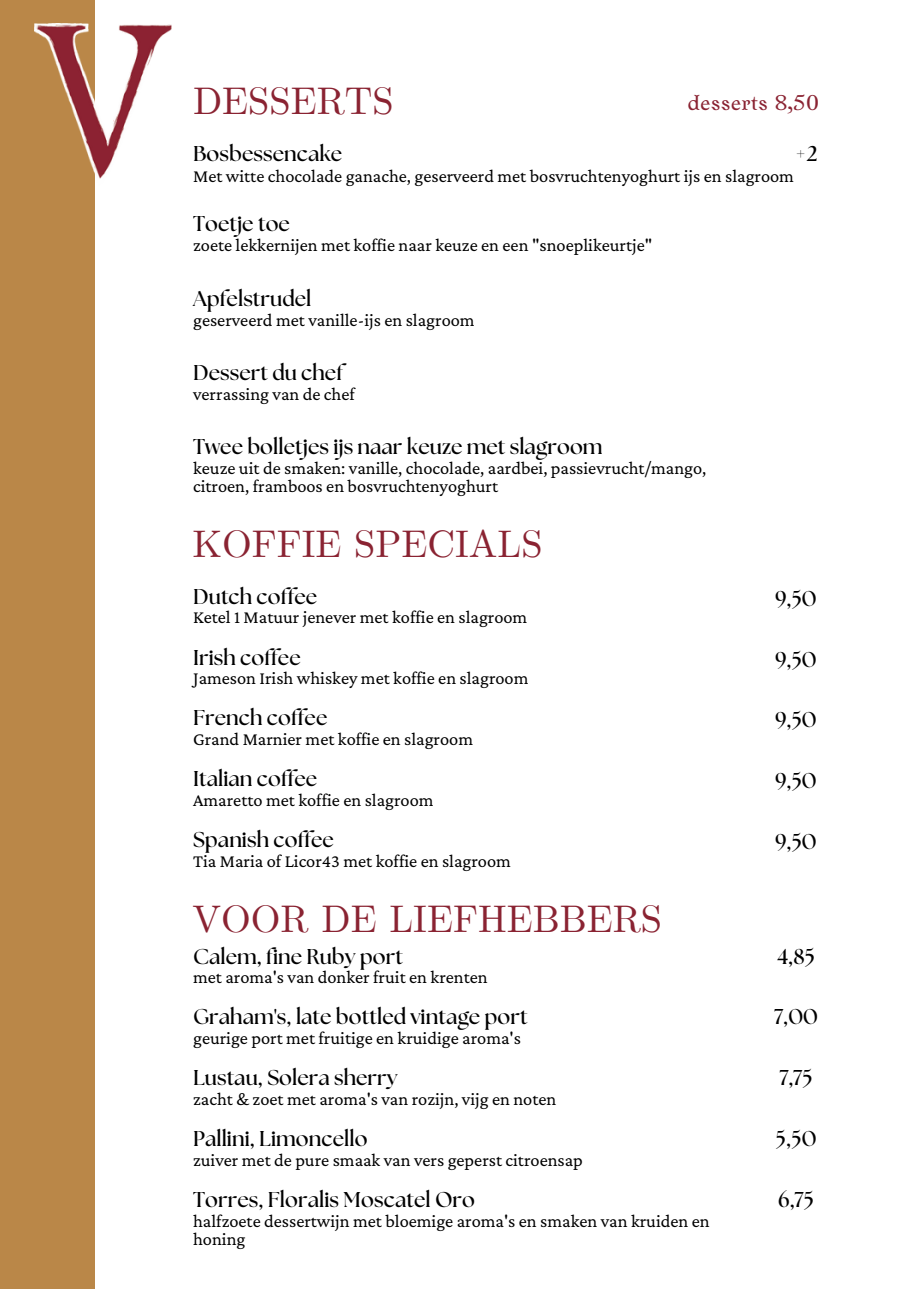
<style>
.page{position:relative;width:918px;height:1289px;background:#fff}
.page>*{position:absolute;margin:0;border:0;box-sizing:border-box;transform-origin:0 0}
.t1{font:38.25px "CMU Serif";color:#8a2332}
.t2{font:700 21.45px "The Seasons";color:#000}
.t3{font:21.45px "Zenaida";color:#8a2332}
.t4{font:18.3px/18.3px "Crimson Pro";color:#000}
</style>
<div class="page">
<div style="left:0;top:0;width:95px;height:1288px;background:#ba8748"></div>
<img style="left:34px;top:23px;width:137px;height:156px">
<p class="t1" style="left:193px;top:78px;width:202px">DESSERTS</p>
<h2 class="t3" style="left:688px;top:89px;width:133px">desserts 8,50</h2>
<p class="t2" style="left:193px;top:144px;width:151px">Bosbessencake</p>
<h3 class="t4" style="left:193px;top:166px;width:602px">Met witte chocolade ganache, geserveerd met bosvruchtenyoghurt ijs en slagroom</h3>
<p class="t2" style="left:193px;top:214px;width:98px">Toetje toe</p>
<p class="t4" style="left:193px;top:236px;width:461px">zoete lekkernijen met koffie naar keuze en een "snoeplikeurtje"</p>
<p class="t2" style="left:193px;top:288px;width:120px">Apfelstrudel</p>
<p class="t4" style="left:193px;top:310px;width:283px">geserveerd met vanille-ijs en slagroom</p>
<p class="t2" style="left:193px;top:362px;width:152px">Dessert du chef</p>
<p class="t4" style="left:193px;top:384px;width:163px">verrassing van de chef</p>
<p class="t2" style="left:193px;top:437px;width:411px">Twee bolletjes ijs naar keuze met slagroom</p>
<p class="t4" style="left:193px;top:459px;width:515px">keuze uit de smaken: vanille, chocolade, aardbei, passievrucht/mango,</p>
<p class="t4" style="left:193px;top:477px;width:307px">citroen, framboos en bosvruchtenyoghurt</p>
<p class="t2" style="left:795px;top:143px;width:24px">+2</p>
<p class="t1" style="left:193px;top:521px;width:352px">KOFFIE SPECIALS</p>
<h2 class="t2" style="left:193px;top:586px;width:126px">Dutch coffee</h2>
<p class="t4" style="left:193px;top:607px;width:336px">Ketel 1 Matuur jenever met koffie en slagroom</p>
<p class="t2" style="left:193px;top:647px;width:109px">Irish coffee</p>
<p class="t4" style="left:193px;top:668px;width:337px">Jameson Irish whiskey met koffie en slagroom</p>
<p class="t2" style="left:193px;top:708px;width:136px">French coffee</p>
<p class="t4" style="left:193px;top:729px;width:281px">Grand Marnier met koffie en slagroom</p>
<p class="t2" style="left:193px;top:769px;width:126px">Italian coffee</p>
<p class="t4" style="left:193px;top:790px;width:242px">Amaretto met koffie en slagroom</p>
<p class="t2" style="left:193px;top:829px;width:142px">Spanish coffee</p>
<p class="t4" style="left:193px;top:851px;width:319px">Tia Maria of Licor43 met koffie en slagroom</p>
<p class="t1" style="left:193px;top:895px;width:471px">VOOR DE LIEFHEBBERS</p>
<p class="t2" style="left:193px;top:946px;width:212px">Calem, fine Ruby port</p>
<h2 class="t4" style="left:193px;top:967px;width:296px">met aroma's van donker fruit en krenten</h2>
<h2 class="t2" style="left:193px;top:1007px;width:336px">Graham's, late bottled vintage port</h2>
<h2 class="t4" style="left:193px;top:1028px;width:329px">geurige port met fruitige en kruidige aroma's</h2>
<h2 class="t2" style="left:193px;top:1067px;width:206px">Lustau, Solera sherry</h2>
<h2 class="t4" style="left:193px;top:1089px;width:365px">zacht &amp; zoet met aroma's van rozijn, vijg en noten</h2>
<p class="t2" style="left:193px;top:1128px;width:176px">Pallini, Limoncello</p>
<p class="t4" style="left:193px;top:1150px;width:391px">zuiver met de pure smaak van vers geperst citroensap</p>
<p class="t2" style="left:193px;top:1189px;width:284px">Torres, Floralis Moscatel Oro</p>
<p class="t4" style="left:193px;top:1210px;width:518px">halfzoete dessertwijn met bloemige aroma's en smaken van kruiden en honing</p>
<p class="t2" style="left:775px;top:588px;width:43px">9,50</p>
<p class="t2" style="left:775px;top:649px;width:43px">9,50</p>
<p class="t2" style="left:775px;top:710px;width:43px">9,50</p>
<p class="t2" style="left:775px;top:771px;width:43px">9,50</p>
<p class="t2" style="left:775px;top:832px;width:43px">9,50</p>
<p class="t2" style="left:777px;top:946px;width:39px">4,85</p>
<h2 class="t2" style="left:774px;top:1007px;width:45px">7,00</h2>
<h2 class="t2" style="left:780px;top:1067px;width:34px">7,75</h2>
<h2 class="t2" style="left:776px;top:1128px;width:42px">5,50</h2>
<h2 class="t2" style="left:778px;top:1189px;width:37px">6,75</h2>
</div>
